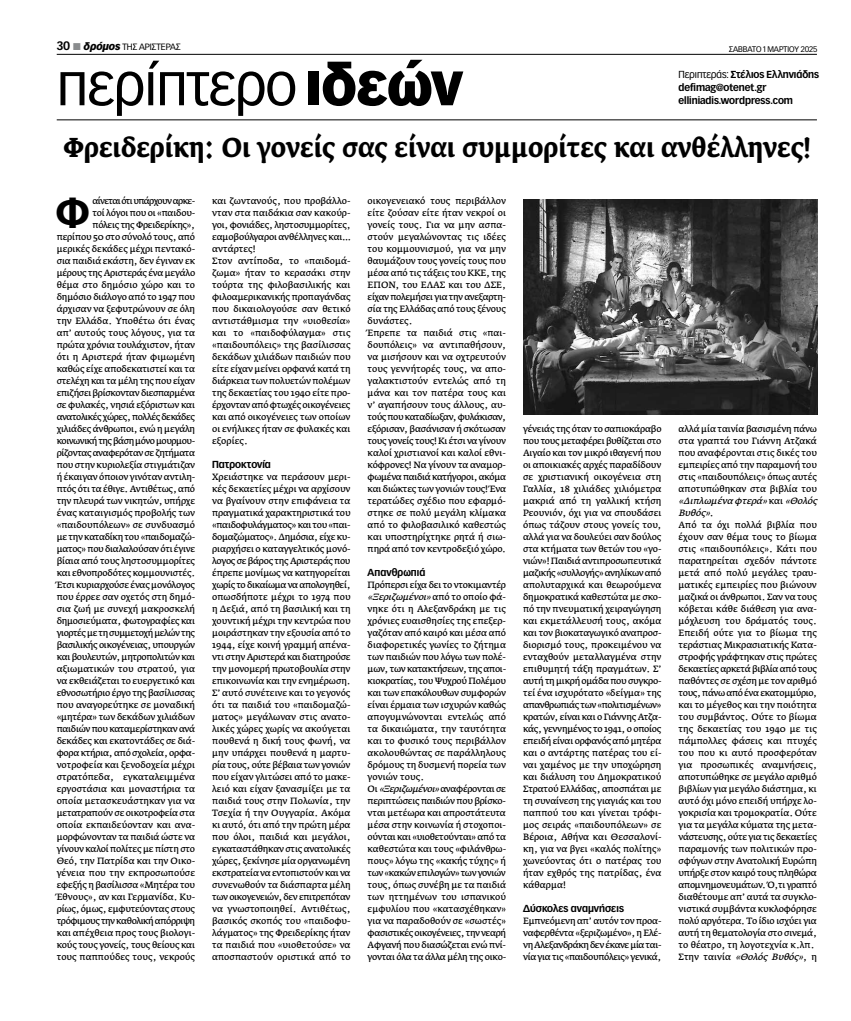
<style>
.page{position:relative;width:851px;height:1021px;background:#fff}
.page>*{position:absolute;margin:0;border:0;box-sizing:border-box;transform-origin:0 0}
.t1{font:56px "Vectora Greek";color:#000}
.t2{font:700 42.7px "Vectora Greek";color:#000}
.t3{font:700 27px "Fedra Serif A Pro";color:#000;scale:.9 1}
.t4{font:700 10px/13px "Vectora Greek";color:#000}
.t5{font:9px/12px "Fedra Serif A Pro";letter-spacing:-.01em;color:#000}
.t6{font:9px "Vectora Greek";color:#000}
.t7{font:8px "Vectora Greek";color:#000}
.s1{font-weight:700;font-size:12px}
.s2{color:#8a8c8e}
.s3{font-weight:900;font-style:italic;font-size:10px}
.s4{font-weight:900}
.s5{font-weight:400}
.s6{font-style:italic}
</style>
<div class="page">
<hr style="left:57px;top:54px;width:759px;height:1px;background:#000">
<hr style="left:57px;top:120px;width:759px;height:1px;background:#000">
<img style="left:523px;top:200px;width:294px;height:214px">
<p class="t6" style="left:57px;top:41px;width:125px"><span class="s1">30</span> <span class="s2">■</span> <span class="s3">δρόμος</span> ΤΗΣ ΑΡΙΣΤΕΡΑΣ</p>
<p class="t7" style="left:729px;top:44px;width:90px">ΣΑΒΒΑΤΟ 1 ΜΑΡΤΙΟΥ 2025</p>
<h1 class="t1" style="left:57px;top:51px;width:406px">περίπτερο <span class="s4">ιδεών</span></h1>
<p class="t4" style="left:678px;top:67px;width:142px"><span class="s5">Περιπτεράς:</span> Στέλιος Ελληνιάδης defimag@otenet.gr elliniadis.wordpress.com</p>
<h3 class="t3" style="left:64px;top:132px;width:831px">Φρειδερίκη: Οι γονείς σας είναι συμμορίτες και ανθέλληνες!</h3>
<p class="t5" style="left:57px;top:195px;width:140px;text-align:right">αίνεται ότι υπάρχουν αρκε-<br>τοί λόγοι που οι «παιδου-<br>πόλεις της Φρειδερίκης», περίπου 50 στο σύνολό τους, από μερικές δεκάδες μέχρι πεντακό&shy;σια παιδιά εκάστη, δεν έγιναν εκ μέρους της Αριστεράς ένα μεγάλο θέμα στο δημόσιο χώρο και το δημόσιο διάλογο από το 1947 που άρχισαν να ξεφυτρώνουν σε όλη την Ελλάδα. Υποθέτω ότι ένας απ’ αυτούς τους λόγους, για τα πρώτα χρόνια τουλάχιστον, ήταν ότι η Αριστερά ήταν φιμωμένη καθώς είχε αποδεκατιστεί και τα στελέχη και τα μέλη της που είχαν επιζήσει βρίσκονταν διεσπαρμένα σε φυλακές, νησιά εξόριστων και ανατολικές χώρες, πολλές δεκάδες χιλιάδες άνθρωποι, ενώ η μεγάλη κοινωνική της βάση μόνο μουρμου&shy;ρίζοντας αναφερόταν σε ζητήματα που στην κυριολεξία στιγμάτιζαν ή έκαιγαν όποιον γινόταν αντιλη&shy;πτός ότι τα έθιγε. Αντιθέτως, από την πλευρά των νικητών, υπήρχε ένας καταιγισμός προβολής των «παιδουπόλεων» σε συνδυασμό με την καταδίκη του «παιδομαζώ&shy;ματος» που διαλαλούσαν ότι έγινε βίαια από τους ληστοσυμμορίτες και εθνοπροδότες κομμουνιστές.<br>Έτσι κυριαρχούσε ένας μονόλογος που έρρεε σαν οχετός στη δημό&shy;σια ζωή με συνεχή μακροσκελή δημοσιεύματα, φωτογραφίες και γιορτές με τη συμμετοχή μελών της βασιλικής οικογένειας, υπουργών και βουλευτών, μητροπολιτών και αξιωματικών του στρατού, για να εκθειάζεται το ευεργετικό και εθνοσωτήριο έργο της βασίλισσας που αναγορεύτηκε σε μοναδική «μητέρα» των δεκάδων χιλιάδων παιδιών που καταμερίστηκαν ανά δεκάδες και εκατοντάδες σε διά&shy;φορα κτήρια, από σχολεία, ορφα&shy;νοτροφεία και ξενοδοχεία μέχρι στρατόπεδα, εγκαταλειμμένα εργοστάσια και μοναστήρια τα οποία μετασκευάστηκαν για να μετατραπούν σε οικοτροφεία στα οποία εκπαιδεύονταν και ανα&shy;μορφώνονταν τα παιδιά ώστε να γίνουν καλοί πολίτες με πίστη στο<br>Θεό, την Πατρίδα και την Οικο&shy;γένεια που την εκπροσωπούσε εφεξής η βασίλισσα «Μητέρα του<br>Έθνους», αν και Γερμανίδα. Κυ&shy;ρίως, όμως, εμφυτεύοντας στους τρόφιμους την καθολική απόρριψη και απέχθεια προς τους βιολογι&shy;κούς τους γονείς, τους θείους και τους παππούδες τους, νεκρούς</p>
<p class="t5" style="left:212px;top:195px;width:140px">και ζωντανούς, που προβάλλο&shy;νταν στα παιδάκια σαν κακούρ&shy;γοι, φονιάδες, ληστοσυμμορίτες, εαμοβούλγαροι ανθέλληνες και… αντάρτες!<br>Στον αντίποδα, το «παιδομά&shy;ζωμα» ήταν το κερασάκι στην τούρτα της φιλοβασιλικής και φιλοαμερικανικής προπαγάνδας που δικαιολογούσε σαν θετικό αντιστάθμισμα την «υιοθεσία» και το «παιδοφύλαγμα» στις «παιδουπόλεις» της βασίλισσας δεκάδων χιλιάδων παιδιών που είτε είχαν μείνει ορφανά κατά τη διάρκεια των πολυετών πολέμων της δεκαετίας του 1940 είτε προ&shy;έρχονταν από φτωχές οικογένειες και από οικογένειες των οποίων οι ενήλικες ήταν σε φυλακές και εξορίες.</p>
<h2 class="t2" style="left:56px;top:186px;width:35px">Φ</h2>
<p class="t4" style="left:212px;top:458px;width:60px">Πατροκτονία</p>
<p class="t5" style="left:212px;top:471px;width:140px;text-align:justify">Χρειάστηκε να περάσουν μερι&shy;κές δεκαετίες μέχρι να αρχίσουν να βγαίνουν στην επιφάνεια τα πραγματικά χαρακτηριστικά του «παιδοφυλάγματος» και του «παι&shy;δομαζώματος». Δημόσια, είχε κυ&shy;ριαρχήσει ο καταγγελτικός μονό&shy;λογος σε βάρος της Αριστεράς που έπρεπε μονίμως να κατηγορείται χωρίς το δικαίωμα να απολογηθεί, οπωσδήποτε μέχρι το 1974 που η Δεξιά, από τη βασιλική και τη χουντική μέχρι την κεντρώα που μοιράστηκαν την εξουσία από το 1944, είχε κοινή γραμμή απένα&shy;ντι στην Αριστερά και διατηρούσε την μονομερή πρωτοβουλία στην επικοινωνία και την ενημέρωση.<br>Σ’ αυτό συνέτεινε και το γεγονός ότι τα παιδιά του «παιδομαζώ&shy;ματος» μεγάλωναν στις ανατο&shy;λικές χώρες χωρίς να ακούγεται πουθενά η δική τους φωνή, να μην υπάρχει πουθενά η μαρτυ&shy;ρία τους, ούτε βέβαια των γονιών που είχαν γλιτώσει από το μακε&shy;λειό και είχαν ξανασμίξει με τα παιδιά τους στην Πολωνία, την Τσεχία ή την Ουγγαρία. Ακόμα κι αυτό, ότι από την πρώτη μέρα που όλοι, παιδιά και μεγάλοι, εγκαταστάθηκαν στις ανατολικές χώρες, ξεκίνησε μία οργανωμένη εκστρατεία να εντοπιστούν και να συνενωθούν τα διάσπαρτα μέλη των οικογενειών, δεν επιτρεπόταν να γνωστοποιηθεί. Αντιθέτως, βασικός σκοπός του «παιδοφυ&shy;λάγματος» της Φρειδερίκης ήταν τα παιδιά που «υιοθετούσε» να αποσπαστούν οριστικά από το</p>
<p class="t5" style="left:367px;top:195px;width:140px">οικογενειακό τους περιβάλλον είτε ζούσαν είτε ήταν νεκροί οι γονείς τους. Για να μην ασπα&shy;στούν μεγαλώνοντας τις ιδέες του κομμουνισμού, για να μην θαυμάζουν τους γονείς τους που μέσα από τις τάξεις του ΚΚΕ, της<br>ΕΠΟΝ, του ΕΛΑΣ και του ΔΣΕ, είχαν πολεμήσει για την ανεξαρτη&shy;σία της Ελλάδας από τους ξένους δυνάστες.<br>Έπρεπε τα παιδιά στις «παι&shy;δουπόλεις» να αντιπαθήσουν, να μισήσουν και να οχτρευτούν τους γεννήτορές τους, να απο&shy;γαλακτιστούν εντελώς από τη μάνα και τον πατέρα τους και ν’ αγαπήσουν τους άλλους, αυ&shy;τούς που καταδίωξαν, φυλάκισαν, εξόρισαν, βασάνισαν ή σκότωσαν τους γονείς τους! Κι έτσι να γίνουν καλοί χριστιανοί και καλοί εθνι&shy;κόφρονες! Να γίνουν τα αναμορ&shy;φωμένα παιδιά κατήγοροι, ακόμα και διώκτες των γονιών τους! Ένα τερατώδες σχέδιο που εφαρμό&shy;στηκε σε πολύ μεγάλη κλίμακα από το φιλοβασιλικό καθεστώς και υποστηρίχτηκε ρητά ή σιω&shy;πηρά από τον κεντροδεξιό χώρο.</p>
<p class="t4" style="left:367px;top:566px;width:59px">Απανθρωπιά</p>
<p class="t5" style="left:367px;top:579px;width:140px">Πρόπερσι είχα δει το ντοκιμαντέρ <span class="s6">«Ξεριζωμένοι»</span>α π ό τ ο ο π ο ί ο φ ά - νηκε ότι η Αλεξανδράκη με τις χρόνιες ευαισθησίες της επεξερ&shy;γαζόταν από καιρό και μέσα από διαφορετικές γωνίες το ζήτημα των παιδιών που λόγω των πολέ&shy;μων, των κατακτήσεων, της αποι&shy;κιοκρατίας, του Ψυχρού Πολέμου και των επακόλουθων συμφορών είναι έρμαια των ισχυρών καθώς απογυμνώνονται εντελώς από τα δικαιώματα, την ταυτότητα και το φυσικό τους περιβάλλον ακολουθώντας σε παράλληλους δρόμους τη δυσμενή πορεία των γονιών τους.<br>Ο ι <span class="s6">«Ξεριζωμένοι»</span>αν α φ έ ρ ο ν τ α ι σ ε περιπτώσεις παιδιών που βρίσκο&shy;νται μετέωρα και απροστάτευτα μέσα στην κοινωνία ή στοχοποι&shy;ούνται και «υιοθετούνται» από τα καθεστώτα και τους «φιλάνθρω&shy;πους» λόγω της «κακής τύχης» ή των «κακών επιλογών» των γονιών τους, όπως συνέβη με τα παιδιά των ηττημένων του ισπανικού εμφυλίου που «κατασχέθηκαν» για να παραδοθούν σε «σωστές» φασιστικές οικογένειες, την νεαρή<br>Αφγανή που διασώζεται ενώ πνί&shy;γονται όλα τα άλλα μέλη της οικο-</p>
<p class="t5" style="left:523px;top:423px;width:140px;text-align:justify">γένειάς της όταν το σαπιοκάραβο που τους μεταφέρει βυθίζεται στο Αιγαίο και τον μικρό ιθαγενή που οι αποικιακές αρχές παραδίδουν σε χριστιανική οικογένεια στη Γαλλία, 18 χιλιάδες χιλιόμετρα μακριά από τη γαλλική κτήση Ρεουνιόν, όχι για να σπουδάσει όπως τάζουν στους γονείς του, αλλά για να δουλεύει σαν δούλος στα κτήματα των θετών του «γο&shy;νιών»! Παιδιά αντιπροσωπευτικά μαζικής «συλλογής» ανηλίκων από απολυταρχικά και θεωρούμενα δημοκρατικά καθεστώτα με σκο&shy;πό την πνευματική χειραγώγηση και εκμετάλλευσή τους, ακόμα και τον βιοκαταγωγικό αναπροσ&shy;διορισμό τους, προκειμένου να ενταχθούν μεταλλαγμένα στην επιθυμητή τάξη πραγμάτων. Σ’ αυτή τη μικρή ομάδα που συγκρο&shy;τεί ένα ισχυρότατο «δείγμα» της απανθρωπιάς των «πολιτισμένων» κρατών, είναι και ο Γιάννης Ατζα&shy;κάς, γεννημένος το 1941, ο οποίος επειδή είναι ορφανός από μητέρα και ο αντάρτης πατέρας του εί&shy;ναι χαμένος με την υποχώρηση και διάλυση του Δημοκρατικού Στρατού Ελλάδας, αποσπάται με τη συναίνεση της γιαγιάς και του παππού του και γίνεται τρόφι&shy;μος σειράς «παιδουπόλεων» σε Βέροια, Αθήνα και Θεσσαλονί&shy;κη, για να βγει «καλός πολίτης» χωνεύοντας ότι ο πατέρας του ήταν εχθρός της πατρίδας, ένα κάθαρμα!</p>
<p class="t4" style="left:523px;top:902px;width:102px">Δύσκολες αναμνήσεις</p>
<p class="t5" style="left:523px;top:915px;width:140px;text-align:justify">Εμπνεόμενη απ’ αυτόν τον προα&shy;ναφερθέντα «ξεριζωμένο», η Ελέ&shy;νη Αλεξανδράκη δεν έκανε μία ται&shy;νία για τις «παιδουπόλεις» γενικά,</p>
<p class="t5" style="left:678px;top:423px;width:144px">αλλά μία ταινία βασισμένη πάνω στα γραπτά του Γιάννη Ατζακά που αναφέρονται στις δικές του εμπειρίες από την παραμονή του στις «παιδουπόλεις» όπως αυτές αποτυπώθηκαν στα βιβλία του <span class="s6">«Διπλωμέναφτερά»</span>κ α ι <span class="s6">«Θολός<br>Βυθός»</span>.<br>Από τα όχι πολλά βιβλία που έχουν σαν θέμα τους το βίωμα στις «παιδουπόλεις». Κάτι που παρατηρείται σχεδόν πάντοτε μετά από πολύ μεγάλες τραυ&shy;ματικές εμπειρίες που βιώνουν μαζικά οι άνθρωποι. Σαν να τους κόβεται κάθε διάθεση για ανα&shy;μόχλευση του δράματός τους.<br>Επειδή ούτε για το βίωμα της τεράστιας Μικρασιατικής Κατα&shy;στροφής γράφτηκαν στις πρώτες δεκαετίες αρκετά βιβλία από τους παθόντες σε σχέση με τον αριθμό τους, πάνω από ένα εκατομμύριο, και το μέγεθος και την ποιότητα του συμβάντος. Ούτε το βίωμα της δεκαετίας του 1940 με τις πάμπολλες φάσεις και πτυχές του που κι αυτό προσφερόταν για προσωπικές αναμνήσεις, αποτυπώθηκε σε μεγάλο αριθμό βιβλίων για μεγάλο διάστημα, κι αυτό όχι μόνο επειδή υπήρχε λο&shy;γοκρισία και τρομοκρατία. Ούτε για τα μεγάλα κύματα της μετα&shy;νάστευσης, ούτε για τις δεκαετίες παραμονής των πολιτικών προ&shy;σφύγων στην Ανατολική Ευρώπη υπήρξε στον καιρό τους πληθώρα απομνημονευμάτων. Ό,τι γραπτό διαθέτουμε απ’ αυτά τα συγκλο&shy;νιστικά συμβάντα κυκλοφόρησε πολύ αργότερα. Το ίδιο ισχύει για αυτή τη θεματολογία στο σινεμά, το θέατρο, τη λογοτεχνία κ.λπ.<br>Σ τ η ν τ α ιν ί α <span class="s6">«ΘολόςΒυθός»</span>, η</p>
</div>
